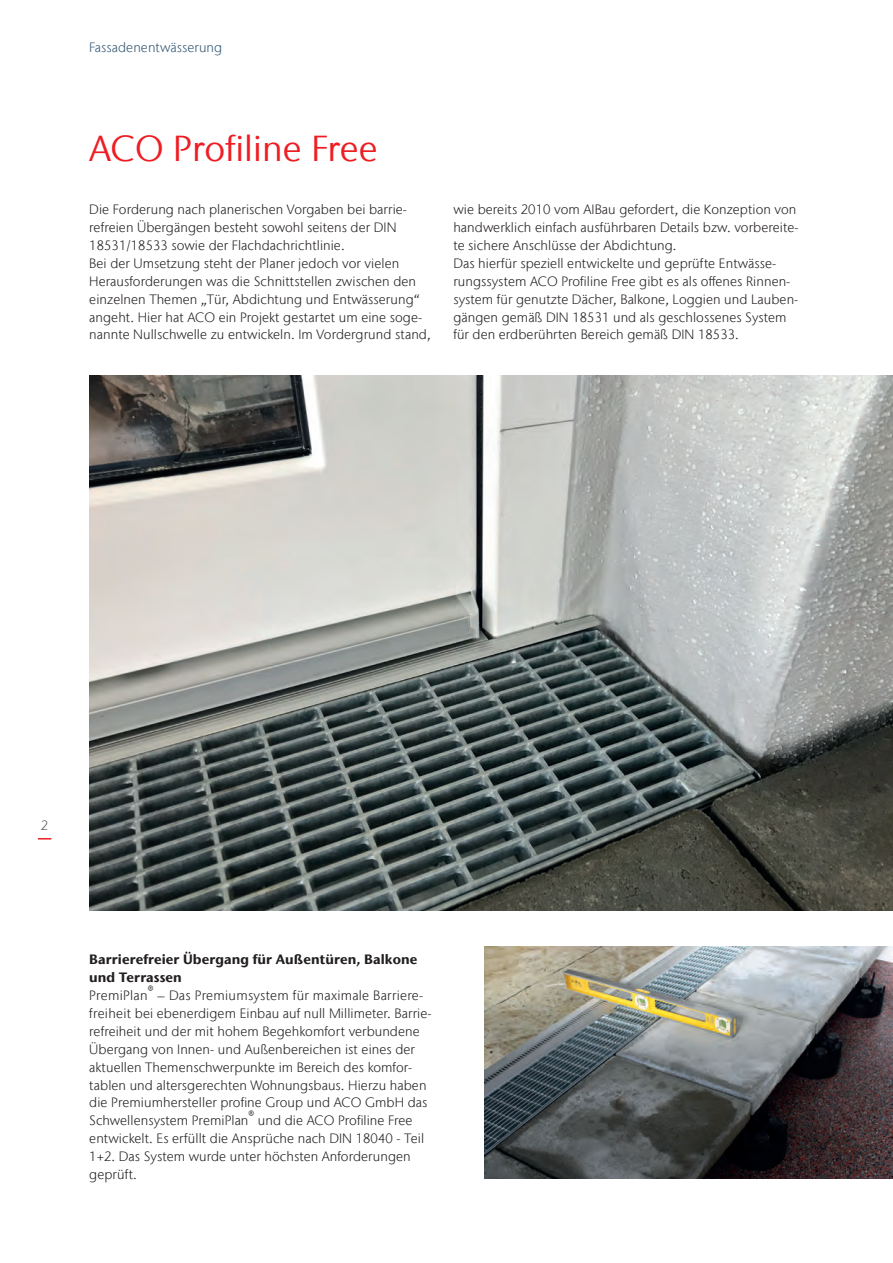
<style>
.page{position:relative;width:893px;height:1263px;background:#fff}
.page>*{position:absolute;margin:0;border:0;box-sizing:border-box;transform-origin:0 0}
.Heading{font:36px "Stone Sans IIITC Com";letter-spacing:.005em;color:#ee1d23}
.Body_copy{font:300 13.5px/17.9px "Stone Sans IIITC Com";letter-spacing:.005em;color:#231f20}
.Subheadline{font:700 13.5px/17.9px "Stone Sans IIITC Com";letter-spacing:.005em;color:#231f20}
.t1{font:300 13.5px "Stone Sans IIITC Com";letter-spacing:.005em;color:#335875}
.t2{font:300 13.5px "Stone Sans IIITC Com";color:#57585a}
</style>
<div class="page">
<img style="left:89px;top:375px;width:804px;height:536px">
<img style="left:485px;top:946px;width:408px;height:233px">
<svg style="left:38px;top:838px;width:13px;height:1px"></svg>
<p class="t1" style="left:89px;top:38px;width:135px">Fassadenentwässerung</p>
<p class="Heading" style="left:89px;top:126px;width:290px">ACO Profiline Free</p>
<p class="Body_copy" style="left:89px;top:201px;width:319px">Die Forderung nach planerischen Vorgaben bei barrie&shy;refreien Übergängen besteht sowohl seitens der DIN<br>18531/18533 sowie der Flachdachrichtlinie.</p>
<p class="Body_copy" style="left:89px;top:254px;width:343px">Bei der Umsetzung steht der Planer jedoch vor vielen Herausforderungen was die Schnittstellen zwischen den einzelnen Themen „Tür, Abdichtung und Entwässerung“ angeht. Hier hat ACO ein Projekt gestartet um eine soge&shy;nannte Nullschwelle zu entwickeln. Im Vordergrund stand,</p>
<p class="Body_copy" style="left:453px;top:201px;width:347px">wie bereits 2010 vom AIBau gefordert, die Konzeption von handwerklich einfach ausführbaren Details bzw. vorbereite&shy;te sichere Anschlüsse der Abdichtung.</p>
<p class="Body_copy" style="left:453px;top:254px;width:346px">Das hierfür speziell entwickelte und geprüfte Entwässe&shy;rungssystem ACO Profiline Free gibt es als offenes Rinnen&shy;system für genutzte Dächer, Balkone, Loggien und Lauben&shy;gängen gemäß DIN 18531 und als geschlossenes System für den erdberührten Bereich gemäß DIN 18533.</p>
<p class="t2" style="left:41px;top:816px;width:9px">2</p>
<p class="Subheadline" style="left:89px;top:950px;width:330px">Barrierefreier Übergang für Außentüren, Balkone und Terrassen</p>
<p class="Body_copy" style="left:89px;top:986px;width:344px">PremiPlan® – Das Premiumsystem für maximale Barriere&shy;freiheit bei ebenerdigem Einbau auf null Millimeter. Barrie&shy;refreiheit und der mit hohem Begehkomfort verbundene Übergang von Innen- und Außenbereichen ist eines der aktuellen Themenschwerpunkte im Bereich des komfor&shy;tablen und altersgerechten Wohnungsbaus. Hierzu haben die Premiumhersteller profine Group und ACO GmbH das Schwellensystem PremiPlan® und die ACO Profiline Free entwickelt. Es erfüllt die Ansprüche nach DIN 18040 - Teil 1+2. Das System wurde unter höchsten Anforderungen geprüft.</p>
</div>
